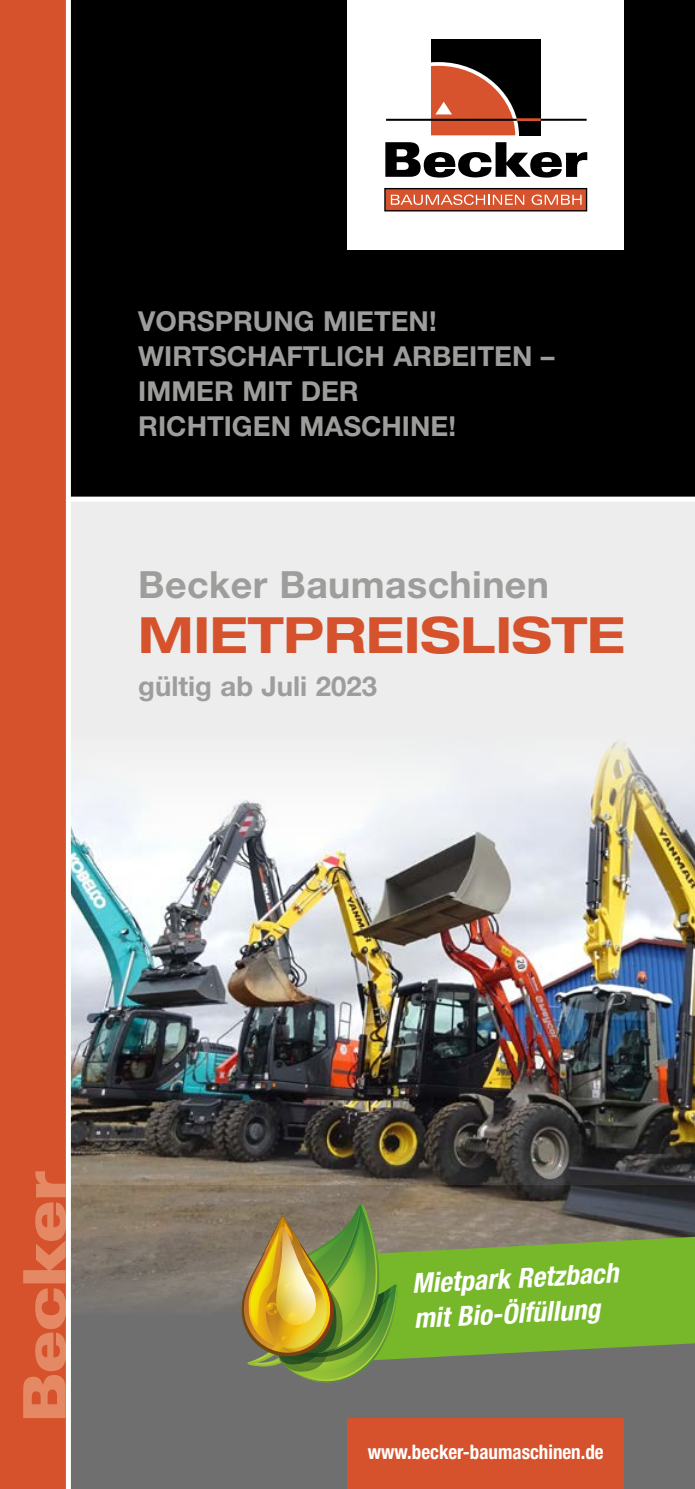
<style>
.page{position:relative;width:695px;height:1489px;background:#fff}
.page>*{position:absolute;margin:0;border:0;box-sizing:border-box;transform-origin:0 0}
.t1{font:700 expanded 50px "Helvetica Neue LT Pro";color:#d5522c}
.t2{font:700 37.5px "Helvetica Neue LT Pro";letter-spacing:.01em;color:#9d9d9c}
.t3{font:700 27.5px/35px "Helvetica Neue LT Pro";color:#9d9d9c}
.t4{font:italic 700 condensed 27.5px/35px "Helvetica Neue LT Pro";color:#fff}
.t5{font:700 condensed 20px "Helvetica Neue LT Pro";color:#fff;scale:.95 1}
</style>
<div class="page">
<div style="left:0;top:461px;width:694px;height:1027px;background:#ededed"></div>
<div style="left:0;top:1185px;width:694px;height:303px;background:#706f6f"></div>
<img style="left:71px;top:741px;width:623px;height:567px">
<div style="left:71px;top:0;width:623px;height:501px;background:#000"></div>
<svg style="left:398px;top:1236px;width:296px;height:123px;fill:#76b82a"></svg>
<svg style="left:0;top:0;width:71px;height:1488px"></svg>
<div style="left:347px;top:1417px;width:277px;height:71px;background:#d5522c"></div>
<img style="left:240px;top:1204px;width:158px;height:179px">
<div style="left:347px;top:0;width:277px;height:249px;background:#fff"></div>
<div style="left:431px;top:39px;width:109px;height:97px;background:#000"></div>
<div style="left:385px;top:189px;width:201px;height:22px;background:#d6532d"></div>
<div style="left:384px;top:188px;width:203px;height:23px;border:1px solid #000"></div>
<svg style="left:391px;top:194px;width:133px;height:11px"></svg>
<svg style="left:531px;top:194px;width:50px;height:11px"></svg>
<svg style="left:385px;top:60px;width:202px;height:117px"></svg>
<div style="left:516px;top:119px;width:24px;height:2px;border:1px solid #d6532d"></div>
<p class="t3" style="left:138px;top:303px;width:418px">VORSPRUNG MIETEN!<br>WIRTSCHAFTLICH ARBEITEN –<br>IMMER MIT DER<br>RICHTIGEN MASCHINE!</p>
<h2 class="t2" style="left:138px;top:561px;width:412px">Becker Baumaschinen</h2>
<h1 class="t1" style="left:138px;top:604px;width:488px">MIETPREISLISTE</h1>
<p class="t3" style="left:138px;top:668px;width:240px">gültig ab Juli 2023</p>
<p class="t4" style="left:411px;top:1266px;width:208px;rotate:-3deg">Mietpark Retzbach mit Bio-Ölfüllung</p>
<p class="t5" style="left:368px;top:1439px;width:250px">www.becker-baumaschinen.de</p>
</div>
